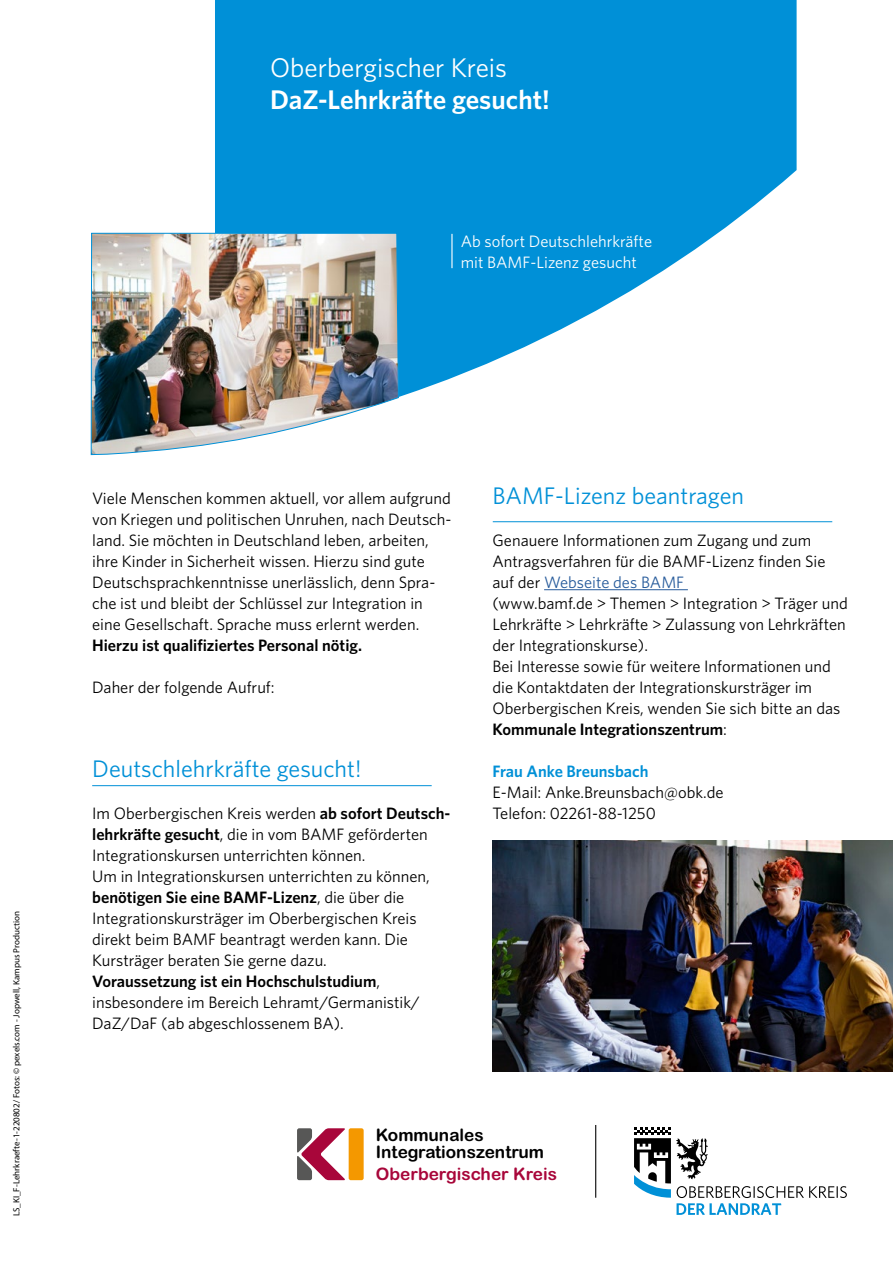
<style>
.page{position:relative;width:893px;height:1263px;background:#fff}
.page>*{position:absolute;margin:0;border:0;box-sizing:border-box;transform-origin:0 0}
.t1{font:600 27px "Whitney";color:#fff}
.t2{font:27px "Whitney";color:#fff}
.t3{font:24px "Whitney";color:#0090d7}
.t4{font:17.25px/16.8px "Arial Rounded MT Bold";color:#000}
.t5{font:17.25px "Arial Rounded MT Bold";color:#a8063a}
.t6{font:16.5px/21px "Whitney";color:#000}
.t7{font:16.5px/21px "Whitney";color:#fff}
.t8{font:600 16.5px "Whitney";color:#000}
.t9{font:600 16.5px "Whitney";color:#0090d7}
.t10{font:9px "Myriad Pro";color:#000}
.s1{font-weight:600}
.s2{color:#275b9b}
</style>
<div class="page">
<svg style="left:215px;top:0;width:582px;height:397px;fill:#0090d7"></svg>
<hr style="left:451px;top:234px;width:2px;height:34px;background:#fff">
<img style="left:90px;top:233px;width:309px;height:222px">
<hr style="left:92px;top:785px;width:340px;height:1px;background:#0090d7">
<hr style="left:493px;top:521px;width:339px;height:1px;background:#0090d7">
<img style="left:492px;top:840px;width:401px;height:231px">
<hr style="left:544px;top:589px;width:144px;height:1px;background:#275b9b">
<div style="left:349px;top:1128px;width:15px;height:52px;background:#f49800;border-radius:2px"></div>
<svg style="left:297px;top:1128px;width:48px;height:52px"></svg>
<hr style="left:595px;top:1125px;width:1px;height:73px;background:#000">
<svg style="left:634px;top:1127px;width:213px;height:87px"></svg>
<h1 class="t2" style="left:270px;top:50px;width:239px">Oberbergischer Kreis</h1>
<h1 class="t1" style="left:270px;top:82px;width:281px">DaZ-Lehrkräfte gesucht!</h1>
<p class="t7" style="left:461px;top:230px;width:193px">Ab sofort Deutschlehrkräfte mit BAMF-Lizenz gesucht</p>
<p class="t10" style="left:11px;top:1216px;width:307px;rotate:-90deg">LS_KI_F-Lehrkraefte-1-220802/ Fotos: © pexels.com - Jopwell, Kampus Production</p>
<p class="t6" style="left:92px;top:487px;width:361px">Viele Menschen kommen aktuell, vor allem aufgrund von Kriegen und politischen Unruhen, nach Deutsch&shy;land. Sie möchten in Deutschland leben, arbeiten, ihre Kinder in Sicherheit wissen. Hierzu sind gute Deutschsprachkenntnisse unerlässlich, denn Spra&shy;che ist und bleibt der Schlüssel zur Integration in eine Gesellschaft. Sprache muss erlernt werden.</p>
<p class="t8" style="left:92px;top:634px;width:271px">Hierzu ist qualifiziertes Personal nötig.</p>
<p class="t6" style="left:92px;top:676px;width:184px">Daher der folgende Aufruf:</p>
<h2 class="t3" style="left:92px;top:753px;width:271px">Deutschlehrkräfte gesucht!</h2>
<p class="t6" style="left:92px;top:802px;width:360px">Im Oberbergischen Kreis werden <span class="s1">ab sofort Deutsch&shy;lehrkräfte gesucht</span>, die in vom BAMF geförderten Integrationskursen unterrichten können.<br>Um in Integrationskursen unterrichten zu können, <span class="s1">benötigen Sie eine BAMF-Lizenz</span>, die über die Integrationskursträger im Oberbergischen Kreis direkt beim BAMF beantragt werden kann. Die Kursträger beraten Sie gerne dazu.<br><span class="s1">Voraussetzung ist ein Hochschulstudium</span>, insbesondere im Bereich Lehramt/Germanistik/ DaZ/DaF (ab abgeschlossenem BA).</p>
<h2 class="t3" style="left:492px;top:480px;width:253px">BAMF-Lizenz beantragen</h2>
<p class="t6" style="left:492px;top:529px;width:357px">Genauere Informationen zum Zugang und zum Antragsverfahren für die BAMF-Lizenz finden Sie auf der <span class="s2">Webseite des BAMF<br></span>(www.bamf.de &gt; Themen &gt; Integration &gt; Träger und Lehrkräfte &gt; Lehrkräfte &gt; Zulassung von Lehrkräften der Integrationskurse).<br>Bei Interesse sowie für weitere Informationen und die Kontaktdaten der Integrationskursträger im Oberbergischen Kreis, wenden Sie sich bitte an das <span class="s1">Kommunale Integrationszentrum</span>:</p>
<p class="t9" style="left:492px;top:760px;width:158px">Frau Anke Breunsbach</p>
<p class="t6" style="left:492px;top:781px;width:233px">E-Mail: Anke.Breunsbach@obk.de<br>Telefon: 02261-88-1250</p>
<p class="t4" style="left:376px;top:1126px;width:170px">Kommunales<br>Integrationszentrum</p>
<p class="t5" style="left:376px;top:1164px;width:183px">Oberbergischer Kreis</p>
</div>
